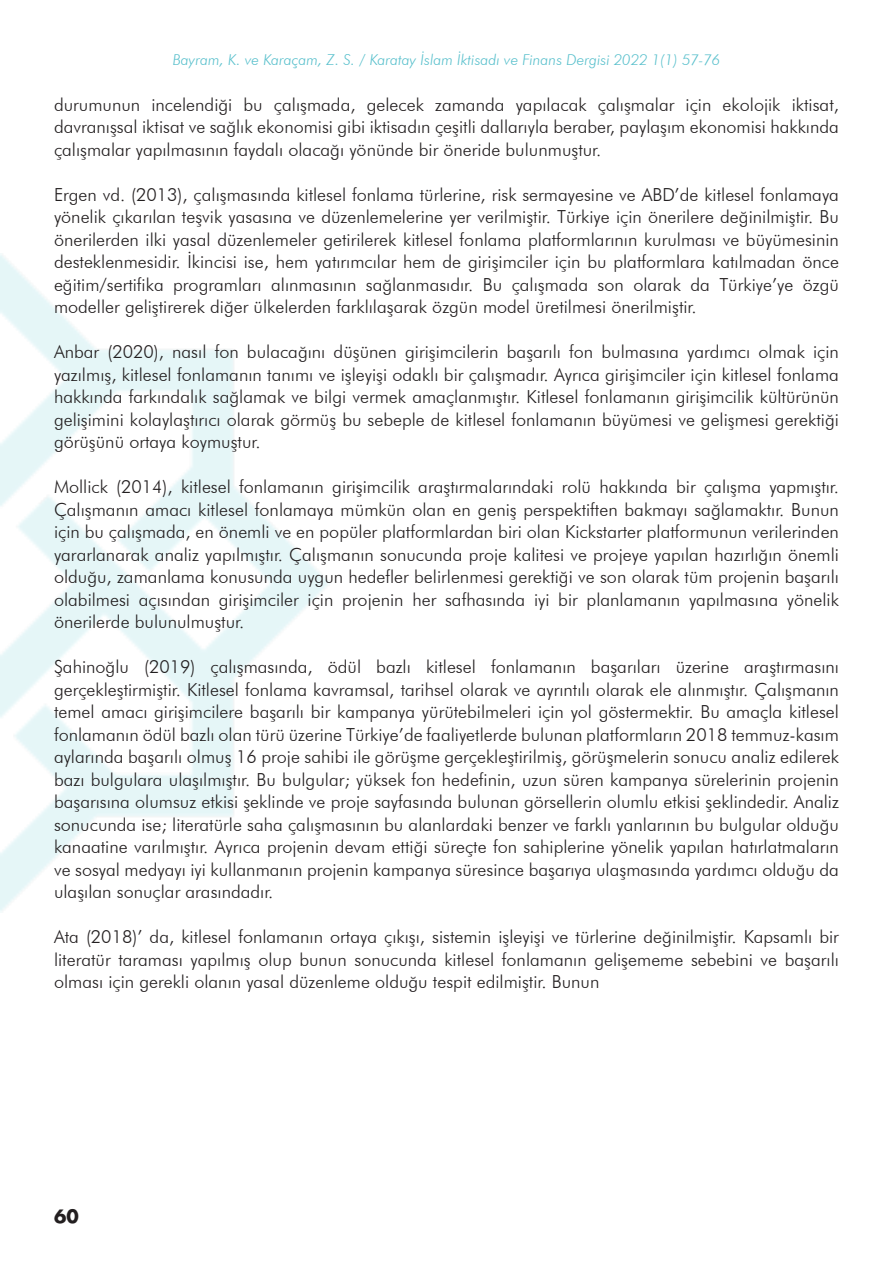
<style>
.page{position:relative;width:893px;height:1263px;background:#fff}
.page>*{position:absolute;margin:0;border:0;box-sizing:border-box;transform-origin:0 0}
.t1{font:300 18px/22.5px "Futura BT";color:#231f20;text-align:justify}
.t2{font:700 18px "Futura";color:#231f20}
.t3{font:italic 300 15px "Futura BT";color:#59c0cc}
</style>
<div class="page">
<p class="t3" style="left:173px;top:51px;width:549px">Bayram, K. ve Karaçam, Z. S. / Karatay İslam İktisadı ve Finans Dergisi 2022 1(1) 57-76</p>
<p class="t1" style="left:54px;top:93px;width:786px">durumunun incelendiği bu çalışmada, gelecek zamanda yapılacak çalışmalar için ekolojik iktisat, davranışsal iktisat ve sağlık ekonomisi gibi iktisadın çeşitli dallarıyla beraber, paylaşım ekonomisi hakkında çalışmalar yapılmasının faydalı olacağı yönünde bir öneride bulunmuştur.</p>
<p class="t1" style="left:54px;top:183px;width:786px">Ergen vd. (2013), çalışmasında kitlesel fonlama türlerine, risk sermayesine ve ABD’de kitlesel fonlamaya yönelik çıkarılan teşvik yasasına ve düzenlemelerine yer verilmiştir. Türkiye için önerilere değinilmiştir. Bu önerilerden ilki yasal düzenlemeler getirilerek kitlesel fonlama platformlarının kurulması ve büyümesinin desteklenmesidir. İkincisi ise, hem yatırımcılar hem de girişimciler için bu platformlara katılmadan önce eğitim/sertifika programları alınmasının sağlanmasıdır. Bu çalışmada son olarak da Türkiye’ye özgü modeller geliştirerek diğer ülkelerden farklılaşarak özgün model üretilmesi önerilmiştir.</p>
<p class="t1" style="left:54px;top:340px;width:786px">Anbar (2020), nasıl fon bulacağını düşünen girişimcilerin başarılı fon bulmasına yardımcı olmak için yazılmış, kitlesel fonlamanın tanımı ve işleyişi odaklı bir çalışmadır. Ayrıca girişimciler için kitlesel fonlama hakkında farkındalık sağlamak ve bilgi vermek amaçlanmıştır. Kitlesel fonlamanın girişimcilik kültürünün gelişimini kolaylaştırıcı olarak görmüş bu sebeple de kitlesel fonlamanın büyümesi ve gelişmesi gerektiği görüşünü ortaya koymuştur.</p>
<p class="t1" style="left:54px;top:475px;width:786px">Mollick (2014), kitlesel fonlamanın girişimcilik araştırmalarındaki rolü hakkında bir çalışma yapmıştır.<br>Çalışmanın amacı kitlesel fonlamaya mümkün olan en geniş perspektiften bakmayı sağlamaktır. Bunun için bu çalışmada, en önemli ve en popüler platformlardan biri olan Kickstarter platformunun verilerinden yararlanarak analiz yapılmıştır. Çalışmanın sonucunda proje kalitesi ve projeye yapılan hazırlığın önemli olduğu, zamanlama konusunda uygun hedefler belirlenmesi gerektiği ve son olarak tüm projenin başarılı olabilmesi açısından girişimciler için projenin her safhasında iyi bir planlamanın yapılmasına yönelik önerilerde bulunulmuştur.</p>
<p class="t1" style="left:54px;top:655px;width:786px">Şahinoğlu (2019) çalışmasında, ödül bazlı kitlesel fonlamanın başarıları üzerine araştırmasını gerçekleştirmiştir. Kitlesel fonlama kavramsal, tarihsel olarak ve ayrıntılı olarak ele alınmıştır. Çalışmanın temel amacı girişimcilere başarılı bir kampanya yürütebilmeleri için yol göstermektir. Bu amaçla kitlesel fonlamanın ödül bazlı olan türü üzerine Türkiye’de faaliyetlerde bulunan platformların 2018 temmuz-kasım aylarında başarılı olmuş 16 proje sahibi ile görüşme gerçekleştirilmiş, görüşmelerin sonucu analiz edilerek bazı bulgulara ulaşılmıştır. Bu bulgular; yüksek fon hedefinin, uzun süren kampanya sürelerinin projenin başarısına olumsuz etkisi şeklinde ve proje sayfasında bulunan görsellerin olumlu etkisi şeklindedir. Analiz sonucunda ise; literatürle saha çalışmasının bu alanlardaki benzer ve farklı yanlarının bu bulgular olduğu kanaatine varılmıştır. Ayrıca projenin devam ettiği süreçte fon sahiplerine yönelik yapılan hatırlatmaların ve sosyal medyayı iyi kullanmanın projenin kampanya süresince başarıya ulaşmasında yardımcı olduğu da ulaşılan sonuçlar arasındadır.</p>
<p class="t1" style="left:54px;top:925px;width:786px">Ata (2018)’ da, kitlesel fonlamanın ortaya çıkışı, sistemin işleyişi ve türlerine değinilmiştir. Kapsamlı bir literatür taraması yapılmış olup bunun sonucunda kitlesel fonlamanın gelişememe sebebini ve başarılı olması için gerekli olanın yasal düzenleme olduğu tespit edilmiştir. Bunun</p>
<p class="t2" style="left:54px;top:1203px;width:26px">60</p>
</div>
